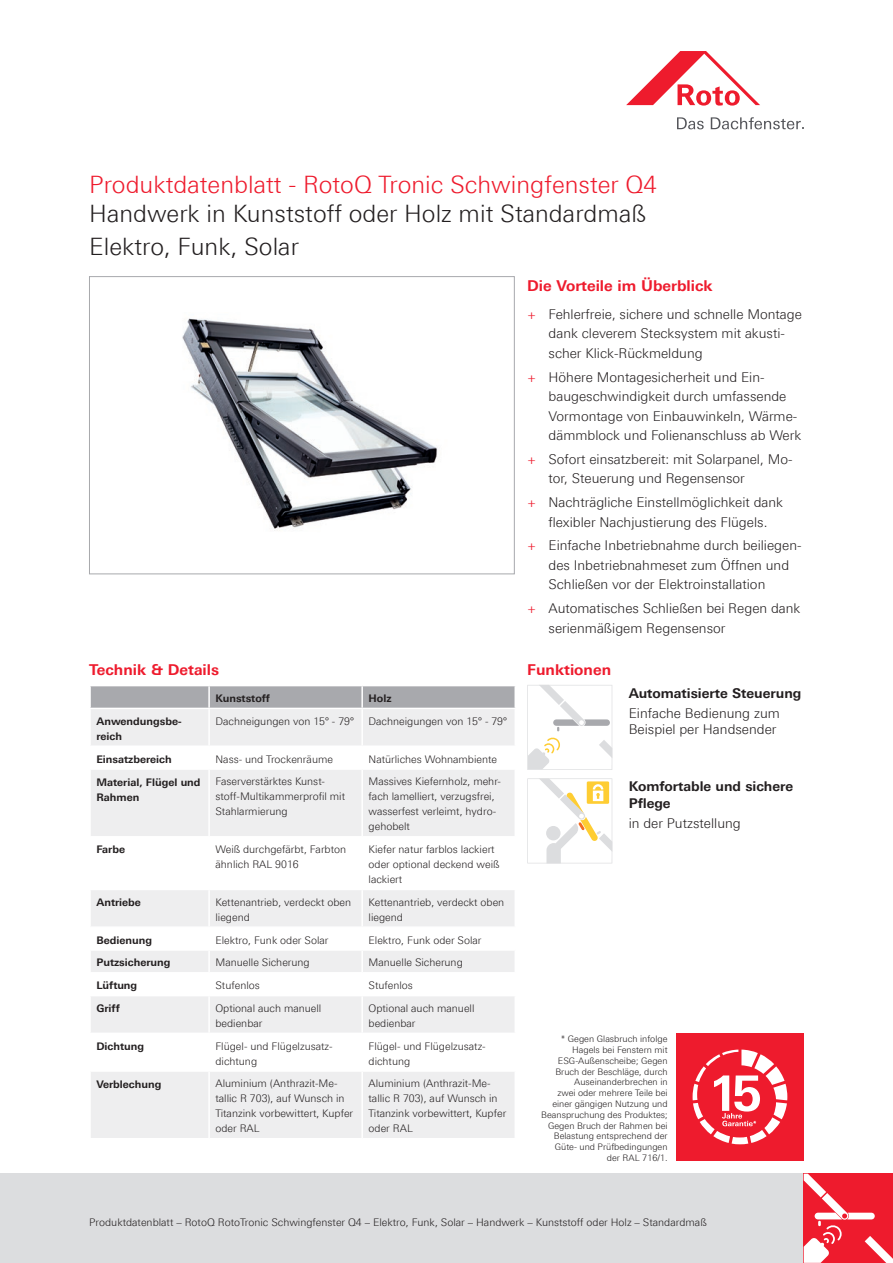
<style>
.page{position:relative;width:893px;height:1263px;background:#fff}
.page>*{position:absolute;margin:0;border:0;box-sizing:border-box;transform-origin:0 0}
.t1{font:300 24px/33px "LT Univers Basic";color:#231f20}
.t2{font:300 24px "LT Univers Basic";color:#ee1b2d}
.t3{font:700 15px "LT Univers Basic";color:#ee1b2d}
.t4{font:300 13.5px/19.5px "LT Univers Basic";color:#231f20}
.t5{font:700 13.5px/16.2px "LT Univers Basic";color:#231f20}
.t6{font:300 10.5px/15px "LT Univers Basic";color:#231f20}
.t7{font:700 10.5px/15px "LT Univers Basic";color:#231f20}
.t8{font:300 9px/10.8px "LT Univers Basic";color:#231f20;text-align:right}
.s1{color:#ee1b2d}
</style>
<div class="page">
<div style="left:0;top:1174px;width:893px;height:89px;background:#dcdddf"></div>
<svg style="left:626px;top:51px;width:134px;height:55px"></svg>
<svg style="left:677px;top:117px;width:27px;height:12px"></svg>
<svg style="left:711px;top:117px;width:93px;height:12px"></svg>
<img style="left:182px;top:318px;width:256px;height:213px">
<div style="left:89px;top:276px;width:425px;height:298px;border:1px solid #a8a9ad"></div>
<svg style="left:804px;top:1174px;width:89px;height:89px;background:#f14856"></svg>
<svg style="left:91px;top:686px;width:423px;height:22px;background:#aaabaf"></svg>
<div style="left:91px;top:709px;width:423px;height:429px;background:#eeeeef"></div>
<svg style="left:91px;top:747px;width:423px;height:323px;fill:#eeeeef"></svg>
<hr style="left:208px;top:686px;width:2px;height:22px;background:#fff">
<hr style="left:361px;top:686px;width:2px;height:22px;background:#fff">
<hr style="left:208px;top:709px;width:2px;height:36px;background:#fff">
<hr style="left:361px;top:709px;width:2px;height:36px;background:#fff">
<hr style="left:89px;top:745px;width:120px;height:2px;background:#fff">
<hr style="left:209px;top:745px;width:153px;height:2px;background:#fff">
<hr style="left:208px;top:747px;width:2px;height:21px;background:#fff">
<hr style="left:362px;top:745px;width:154px;height:2px;background:#fff">
<hr style="left:361px;top:747px;width:2px;height:21px;background:#fff">
<hr style="left:89px;top:768px;width:120px;height:2px;background:#fff">
<hr style="left:209px;top:768px;width:153px;height:2px;background:#fff">
<hr style="left:208px;top:770px;width:2px;height:66px;background:#fff">
<hr style="left:362px;top:768px;width:154px;height:2px;background:#fff">
<hr style="left:361px;top:770px;width:2px;height:66px;background:#fff">
<hr style="left:89px;top:836px;width:120px;height:1px;background:#fff">
<hr style="left:209px;top:836px;width:153px;height:1px;background:#fff">
<hr style="left:208px;top:837px;width:2px;height:52px;background:#fff">
<hr style="left:362px;top:836px;width:154px;height:1px;background:#fff">
<hr style="left:361px;top:837px;width:2px;height:52px;background:#fff">
<hr style="left:89px;top:889px;width:120px;height:1px;background:#fff">
<hr style="left:209px;top:889px;width:153px;height:1px;background:#fff">
<hr style="left:208px;top:890px;width:2px;height:36px;background:#fff">
<hr style="left:362px;top:889px;width:154px;height:1px;background:#fff">
<hr style="left:361px;top:890px;width:2px;height:36px;background:#fff">
<hr style="left:89px;top:926px;width:120px;height:2px;background:#fff">
<hr style="left:209px;top:926px;width:153px;height:2px;background:#fff">
<hr style="left:208px;top:928px;width:2px;height:21px;background:#fff">
<hr style="left:362px;top:926px;width:154px;height:2px;background:#fff">
<hr style="left:361px;top:928px;width:2px;height:21px;background:#fff">
<hr style="left:89px;top:949px;width:120px;height:2px;background:#fff">
<hr style="left:209px;top:949px;width:153px;height:2px;background:#fff">
<hr style="left:208px;top:951px;width:2px;height:21px;background:#fff">
<hr style="left:362px;top:949px;width:154px;height:2px;background:#fff">
<hr style="left:361px;top:951px;width:2px;height:21px;background:#fff">
<hr style="left:89px;top:972px;width:120px;height:1px;background:#fff">
<hr style="left:209px;top:972px;width:153px;height:1px;background:#fff">
<hr style="left:208px;top:973px;width:2px;height:22px;background:#fff">
<hr style="left:362px;top:972px;width:154px;height:1px;background:#fff">
<hr style="left:361px;top:973px;width:2px;height:22px;background:#fff">
<hr style="left:89px;top:995px;width:120px;height:1px;background:#fff">
<hr style="left:209px;top:995px;width:153px;height:1px;background:#fff">
<hr style="left:208px;top:996px;width:2px;height:36px;background:#fff">
<hr style="left:362px;top:995px;width:154px;height:1px;background:#fff">
<hr style="left:361px;top:996px;width:2px;height:36px;background:#fff">
<hr style="left:89px;top:1032px;width:120px;height:2px;background:#fff">
<hr style="left:209px;top:1032px;width:153px;height:2px;background:#fff">
<hr style="left:208px;top:1034px;width:2px;height:36px;background:#fff">
<hr style="left:362px;top:1032px;width:154px;height:2px;background:#fff">
<hr style="left:361px;top:1034px;width:2px;height:36px;background:#fff">
<hr style="left:89px;top:1070px;width:120px;height:2px;background:#fff">
<hr style="left:209px;top:1070px;width:153px;height:2px;background:#fff">
<hr style="left:208px;top:1072px;width:2px;height:66px;background:#fff">
<hr style="left:362px;top:1070px;width:154px;height:2px;background:#fff">
<hr style="left:361px;top:1072px;width:2px;height:66px;background:#fff">
<svg style="left:527px;top:685px;width:85px;height:85px"></svg>
<svg style="left:527px;top:778px;width:85px;height:85px"></svg>
<div style="left:676px;top:1033px;width:128px;height:128px;background:#ee1b2d"></div>
<svg style="left:693px;top:1049px;width:94px;height:95px"></svg>
<h1 class="t2" style="left:89px;top:170px;width:569px">Produktdatenblatt - RotoQ Tronic Schwingfenster Q4</h1>
<h1 class="t1" style="left:89px;top:196px;width:558px">Handwerk in Kunststoff oder Holz mit Standardmaß<br>Elektro, Funk, Solar</h1>
<h2 class="t3" style="left:527px;top:276px;width:187px">Die Vorteile im Überblick</h2>
<p class="t4" style="left:549px;top:304px;width:255px;text-indent:-21px"><span class="s1">+</span> Fehlerfreie, sichere und schnelle Montage dank cleverem Stecksystem mit akusti&shy;scher Klick-Rückmeldung</p>
<p class="t4" style="left:549px;top:367px;width:254px;text-indent:-21px"><span class="s1">+</span> Höhere Montagesicherheit und Ein&shy;baugeschwindigkeit durch umfassende Vormontage von Einbauwinkeln, Wärme&shy;dämmblock und Folienanschluss ab Werk</p>
<p class="t4" style="left:549px;top:449px;width:245px;text-indent:-21px"><span class="s1">+</span> Sofort einsatzbereit: mit Solarpanel, Mo&shy;tor, Steuerung und Regensensor</p>
<p class="t4" style="left:527px;top:492px;width:257px;text-align:center"><span class="s1">+</span> Nachträgliche Einstellmöglichkeit dank flexibler Nachjustierung des Flügels.</p>
<p class="t4" style="left:549px;top:536px;width:255px;text-indent:-21px"><span class="s1">+</span> Einfache Inbetriebnahme durch beiliegen&shy;des Inbetriebnahmeset zum Öffnen und<br>Schließen vor der Elektroinstallation</p>
<p class="t4" style="left:549px;top:598px;width:253px;text-indent:-21px"><span class="s1">+</span> Automatisches Schließen bei Regen dank serienmäßigem Regensensor</p>
<h2 class="t3" style="left:89px;top:660px;width:131px">Technik &amp; Details</h2>
<p class="t7" style="left:215px;top:691px;width:56px">Kunststoff</p>
<p class="t7" style="left:369px;top:691px;width:24px">Holz</p>
<p class="t7" style="left:96px;top:713px;width:87px">Anwendungsbe&shy;reich</p>
<p class="t6" style="left:215px;top:713px;width:140px">Dachneigungen von 15° - 79°</p>
<p class="t6" style="left:369px;top:713px;width:140px">Dachneigungen von 15° - 79°</p>
<p class="t7" style="left:96px;top:751px;width:77px">Einsatzbereich</p>
<p class="t6" style="left:215px;top:751px;width:119px">Nass- und Trockenräume</p>
<p class="t6" style="left:369px;top:751px;width:130px">Natürliches Wohnambiente</p>
<p class="t7" style="left:96px;top:774px;width:106px">Material, Flügel und<br>Rahmen</p>
<p class="t6" style="left:215px;top:774px;width:131px">Faserverstärktes Kunst&shy;stoff-Multikammerprofil mit<br>Stahlarmierung</p>
<p class="t6" style="left:369px;top:774px;width:134px">Massives Kiefernholz, mehr&shy;fach lamelliert, verzugsfrei, wasserfest verleimt, hydro&shy;gehobelt</p>
<p class="t7" style="left:96px;top:842px;width:30px">Farbe</p>
<p class="t6" style="left:215px;top:842px;width:132px">Weiß durchgefärbt, Farbton ähnlich RAL 9016</p>
<p class="t6" style="left:369px;top:842px;width:132px">Kiefer natur farblos lackiert oder optional deckend weiß lackiert</p>
<p class="t7" style="left:96px;top:895px;width:46px">Antriebe</p>
<p class="t6" style="left:215px;top:894px;width:137px">Kettenantrieb, verdeckt oben liegend</p>
<p class="t6" style="left:369px;top:894px;width:137px">Kettenantrieb, verdeckt oben liegend</p>
<p class="t7" style="left:96px;top:932px;width:57px">Bedienung</p>
<p class="t6" style="left:215px;top:932px;width:114px">Elektro, Funk oder Solar</p>
<p class="t6" style="left:369px;top:932px;width:114px">Elektro, Funk oder Solar</p>
<p class="t7" style="left:96px;top:955px;width:76px">Putzsicherung</p>
<p class="t6" style="left:215px;top:955px;width:96px">Manuelle Sicherung</p>
<p class="t6" style="left:369px;top:955px;width:96px">Manuelle Sicherung</p>
<p class="t7" style="left:96px;top:978px;width:42px">Lüftung</p>
<p class="t6" style="left:215px;top:978px;width:46px">Stufenlos</p>
<p class="t6" style="left:369px;top:978px;width:46px">Stufenlos</p>
<p class="t7" style="left:96px;top:1001px;width:25px">Griff</p>
<p class="t6" style="left:215px;top:1001px;width:107px">Optional auch manuell bedienbar</p>
<p class="t6" style="left:369px;top:1001px;width:107px">Optional auch manuell bedienbar</p>
<p class="t7" style="left:96px;top:1038px;width:49px">Dichtung</p>
<p class="t6" style="left:215px;top:1038px;width:119px">Flügel- und Flügelzusatz&shy;dichtung</p>
<p class="t6" style="left:369px;top:1038px;width:119px">Flügel- und Flügelzusatz&shy;dichtung</p>
<p class="t7" style="left:96px;top:1076px;width:66px">Verblechung</p>
<p class="t6" style="left:215px;top:1076px;width:139px">Aluminium (Anthrazit-Me&shy;tallic R 703), auf Wunsch in<br>Titanzink vorbewittert, Kupfer oder RAL</p>
<p class="t6" style="left:369px;top:1076px;width:139px">Aluminium (Anthrazit-Me&shy;tallic R 703), auf Wunsch in<br>Titanzink vorbewittert, Kupfer oder RAL</p>
<h2 class="t3" style="left:527px;top:660px;width:85px">Funktionen</h2>
<p class="t5" style="left:629px;top:685px;width:174px">Automatisierte Steuerung</p>
<p class="t4" style="left:629px;top:705px;width:153px;line-height:16.2px">Einfache Bedienung zum<br>Beispiel per Handsender</p>
<p class="t5" style="left:629px;top:778px;width:166px">Komfortable und sichere<br>Pflege</p>
<p class="t4" style="left:629px;top:813px;width:114px">in der Putzstellung</p>
<p class="t8" style="left:541px;top:1033px;width:128px">* Gegen Glasbruch infolge<br>Hagels bei Fenstern mit<br>ESG-Außenscheibe; Gegen<br>Bruch der Beschläge, durch<br>Auseinanderbrechen in<br>zwei oder mehrere Teile bei einer gängigen Nutzung und<br>Beanspruchung des Produktes;<br>Gegen Bruch der Rahmen bei<br>Belastung entsprechend der<br>Güte- und Prüfbedingungen der RAL 716/1.</p>
<p class="t6" style="left:89px;top:1215px;width:619px">Produktdatenblatt – RotoQ RotoTronic Schwingfenster Q4 – Elektro, Funk, Solar – Handwerk – Kunststoff oder Holz – Standardmaß</p>
</div>
